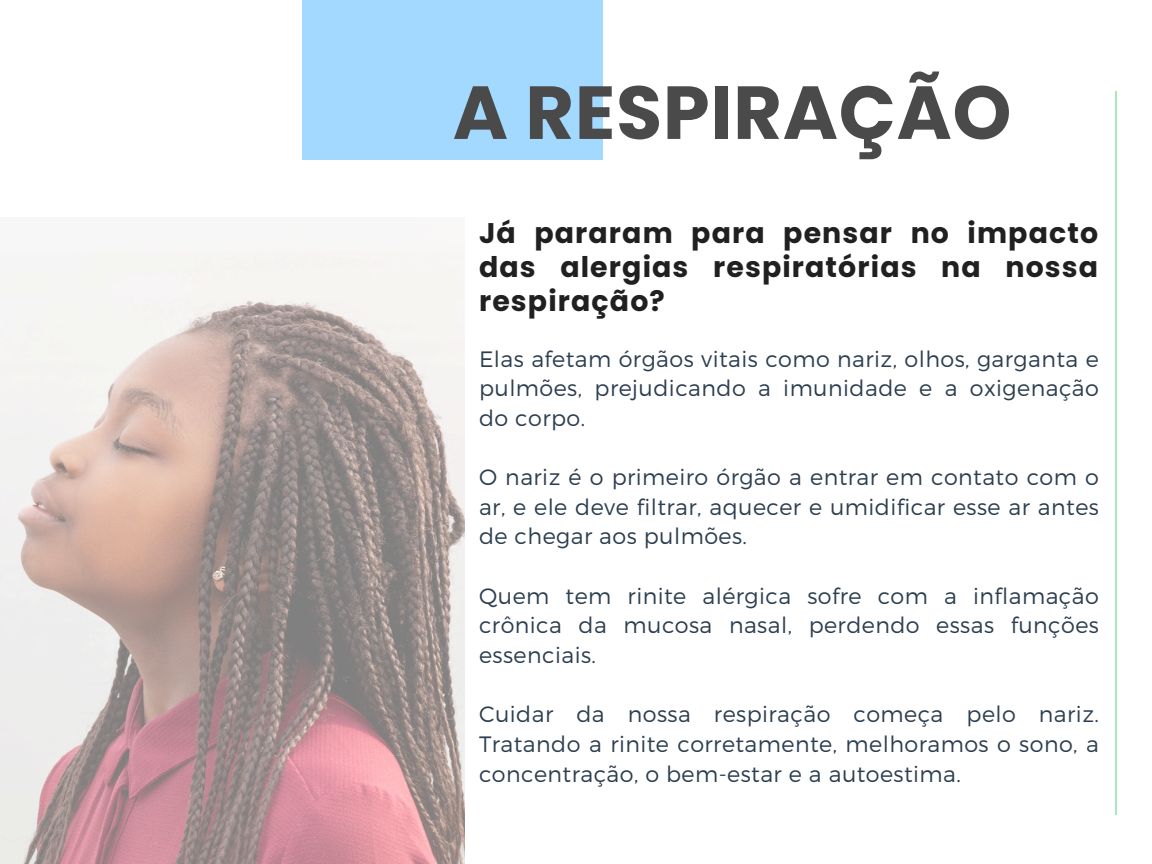
<style>
.page{position:relative;width:1152px;height:864px;background:#fff}
.page>*{position:absolute;margin:0;border:0;box-sizing:border-box;transform-origin:0 0}
.t1{font:700 75px "Poppins";letter-spacing:.01em;color:#4a4a4a}
.t2{font:700 28.35px/33.9px "Poppins";letter-spacing:.04em;color:#202020;text-align:justify}
.t3{font:300 22.2px/29.7px "Montserrat";letter-spacing:.02em;color:#2c3e50;text-align:justify}
</style>
<div class="page">
<img style="left:0;top:248px;width:465px;height:615px">
<div style="left:303px;top:0;width:300px;height:160px;background:#a3d9ff"></div>
<hr style="left:1115px;top:92px;width:1px;height:723px;background:#a7e8bd">
<p class="t1" style="left:453px;top:60px;width:560px">A RESPIRAÇÃO</p>
<h1 class="t2" style="left:479px;top:216px;width:621px">Já pararam para pensar no impacto das alergias respiratórias na nossa respiração?</h1>
<p class="t3" style="left:479px;top:343px;width:621px">Elas afetam órgãos vitais como nariz, olhos, garganta e pulmões, prejudicando a imunidade e a oxigenação do corpo.</p>
<h2 class="t3" style="left:479px;top:461px;width:621px">O nariz é o primeiro órgão a entrar em contato com o ar, e ele deve filtrar, aquecer e umidificar esse ar antes de chegar aos pulmões.</h2>
<p class="t3" style="left:479px;top:580px;width:621px">Quem tem rinite alérgica sofre com a inflamação crônica da mucosa nasal, perdendo essas funções essenciais.</p>
<p class="t3" style="left:479px;top:699px;width:621px">Cuidar da nossa respiração começa pelo nariz.<br>Tratando a rinite corretamente, melhoramos o sono, a concentração, o bem-estar e a autoestima.</p>
</div>
